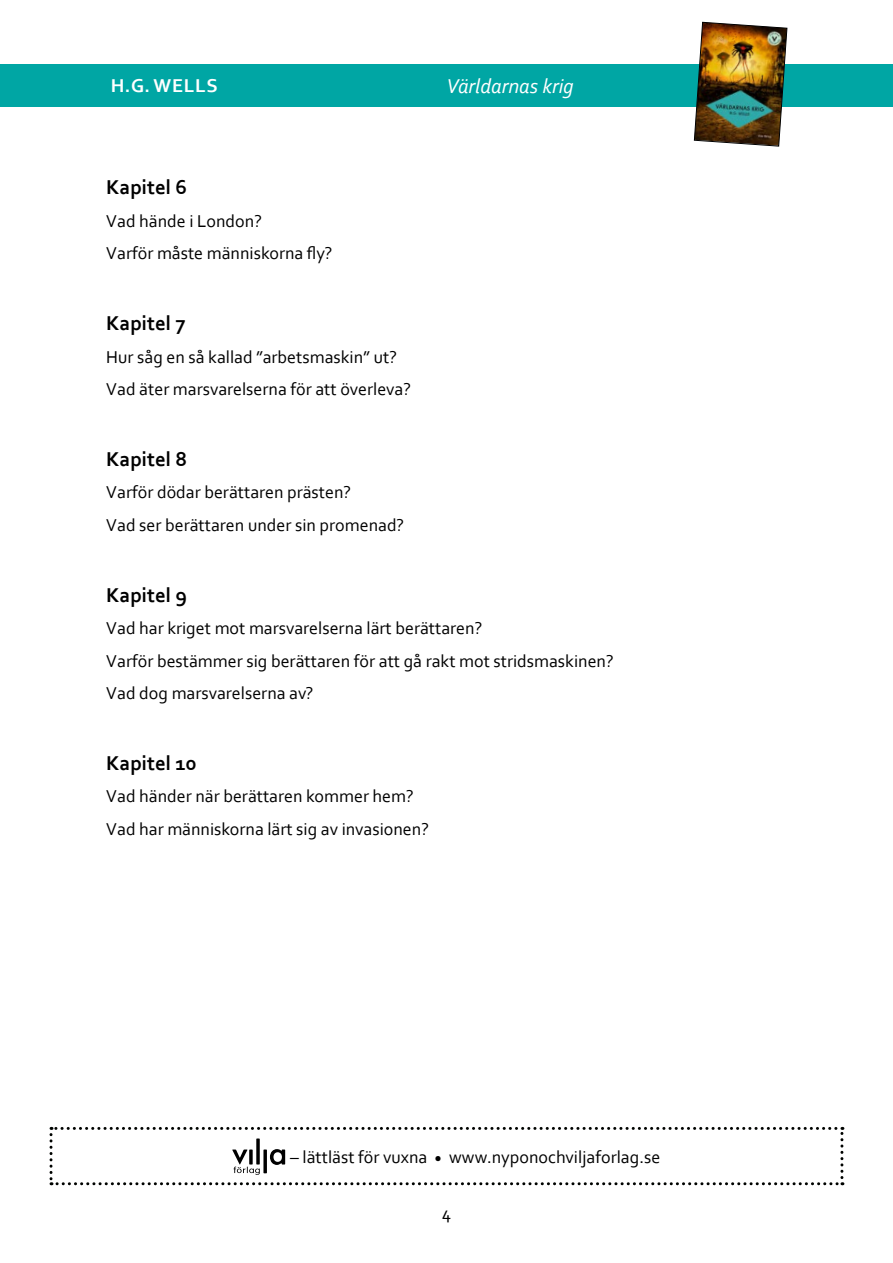
<style>
.page{position:relative;width:893px;height:1263px;background:#fff}
.page>*{position:absolute;margin:0;border:0;box-sizing:border-box;transform-origin:0 0}
.t1{font:700 21px "Corbel";color:#000}
.t2{font:italic 21px "Corbel";color:#fff}
.t3{font:700 19.5px "Corbel";letter-spacing:.04em;color:#fff}
.t4{font:18px/32.5px "Corbel";color:#000}
</style>
<div class="page">
<div style="left:0;top:64px;width:893px;height:42px;background:#00a6a4"></div>
<img style="left:694px;top:22px;width:93px;height:124px">
<svg style="left:50px;top:1127px;width:793px;height:58px"></svg>
<p class="t3" style="left:111px;top:74px;width:108px">H.G. WELLS</p>
<p class="t2" style="left:446px;top:73px;width:129px">Världarnas krig</p>
<p class="t1" style="left:106px;top:174px;width:82px">Kapitel 6</p>
<p class="t4" style="left:106px;top:204px;width:228px">Vad hände i London?<br>Varför måste människorna fly?</p>
<p class="t1" style="left:106px;top:310px;width:81px">Kapitel 7</p>
<p class="t4" style="left:106px;top:340px;width:306px">Hur såg en så kallad ”arbetsmaskin” ut?<br>Vad äter marsvarelserna för att överleva?</p>
<p class="t1" style="left:106px;top:446px;width:82px">Kapitel 8</p>
<p class="t4" style="left:106px;top:476px;width:299px">Varför dödar berättaren prästen?<br>Vad ser berättaren under sin promenad?</p>
<p class="t1" style="left:106px;top:582px;width:82px">Kapitel 9</p>
<p class="t4" style="left:106px;top:611px;width:509px">Vad har kriget mot marsvarelserna lärt berättaren?<br>Varför bestämmer sig berättaren för att gå rakt mot stridsmaskinen?<br>Vad dog marsvarelserna av?</p>
<p class="t1" style="left:106px;top:750px;width:92px">Kapitel 10</p>
<p class="t4" style="left:106px;top:780px;width:324px">Vad händer när berättaren kommer hem?<br>Vad har människorna lärt sig av invasionen?</p>
<p class="t4" style="left:290px;top:1140px;width:372px">– lättläst för vuxna <sub>•</sub> www.nyponochviljaforlag.se</p>
<p class="t4" style="left:442px;top:1196px;width:11px">4</p>
</div>
